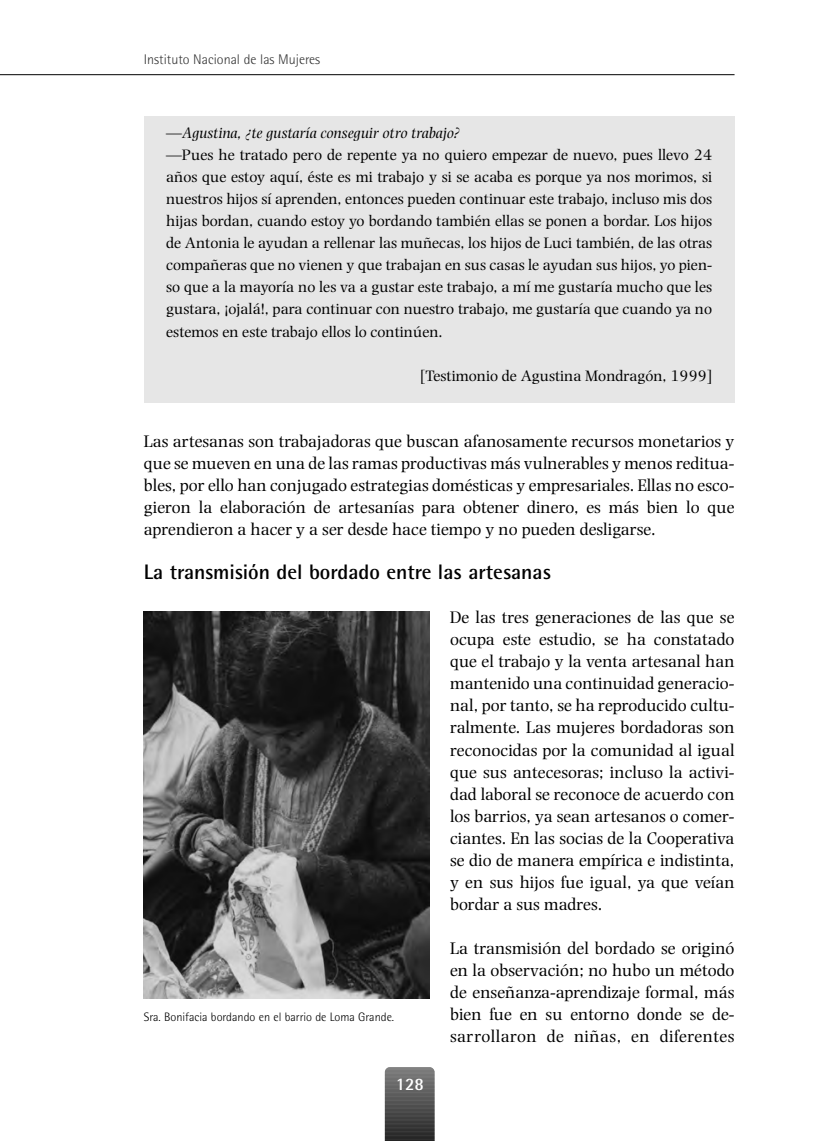
<style>
.page{position:relative;width:819px;height:1141px;background:#fff}
.page>*{position:absolute;margin:0;border:0;box-sizing:border-box;transform-origin:0 0}
.t1{font:700 21px "Rotis Semi Sans";color:#000}
.t2{font:17.5px/22.1px "Photina";color:#000;text-align:justify}
.t3{font:700 17.5px "Rotis Semi Sans";color:#fff}
.t4{font:15.75px/22.1px "Photina";color:#000}
.t5{font:300 14px "Rotis Semi Sans";color:#333}
.t6{font:300 12.25px "Rotis Semi Sans";color:#000}
.s1{font-style:italic}
</style>
<div class="page">
<div style="left:144px;top:116px;width:590px;height:287px;background:#e6e6e6"></div>
<hr style="left:385px;top:1140px;width:49px;height:1px;background:#232323">
<hr style="left:385px;top:1139px;width:49px;height:1px;background:#242424">
<hr style="left:385px;top:1138px;width:49px;height:1px;background:#252525">
<hr style="left:385px;top:1137px;width:49px;height:1px;background:#262626">
<hr style="left:385px;top:1136px;width:49px;height:1px;background:#282828">
<hr style="left:385px;top:1135px;width:49px;height:1px;background:#292929">
<hr style="left:385px;top:1134px;width:49px;height:1px;background:#2a2a2a">
<hr style="left:385px;top:1133px;width:49px;height:1px;background:#2b2b2b">
<hr style="left:385px;top:1132px;width:49px;height:1px;background:#2d2d2d">
<hr style="left:385px;top:1131px;width:49px;height:1px;background:#2e2e2e">
<hr style="left:385px;top:1130px;width:49px;height:1px;background:#2f2f2f">
<hr style="left:385px;top:1129px;width:49px;height:1px;background:#303030">
<hr style="left:385px;top:1128px;width:49px;height:1px;background:#323232">
<hr style="left:385px;top:1127px;width:49px;height:1px;background:#333">
<hr style="left:385px;top:1126px;width:49px;height:1px;background:#343434">
<hr style="left:385px;top:1125px;width:49px;height:1px;background:#353535">
<hr style="left:385px;top:1124px;width:49px;height:1px;background:#373737">
<hr style="left:385px;top:1123px;width:49px;height:1px;background:#383838">
<hr style="left:385px;top:1122px;width:49px;height:1px;background:#393939">
<hr style="left:385px;top:1121px;width:49px;height:1px;background:#3a3a3a">
<hr style="left:385px;top:1120px;width:49px;height:1px;background:#3c3c3c">
<hr style="left:385px;top:1119px;width:49px;height:1px;background:#3d3d3d">
<hr style="left:385px;top:1118px;width:49px;height:1px;background:#3e3e3e">
<hr style="left:385px;top:1117px;width:49px;height:1px;background:#3f3f3f">
<hr style="left:385px;top:1116px;width:49px;height:1px;background:#414141">
<hr style="left:385px;top:1115px;width:49px;height:1px;background:#424242">
<hr style="left:385px;top:1114px;width:49px;height:1px;background:#434343">
<hr style="left:385px;top:1113px;width:49px;height:1px;background:#444">
<hr style="left:385px;top:1112px;width:49px;height:1px;background:#464646">
<hr style="left:385px;top:1111px;width:49px;height:1px;background:#474747">
<hr style="left:385px;top:1110px;width:49px;height:1px;background:#484848">
<hr style="left:385px;top:1109px;width:49px;height:1px;background:#494949">
<hr style="left:385px;top:1108px;width:49px;height:1px;background:#4b4b4b">
<hr style="left:385px;top:1107px;width:49px;height:1px;background:#4c4c4c">
<hr style="left:385px;top:1106px;width:49px;height:1px;background:#4d4d4d">
<hr style="left:385px;top:1105px;width:49px;height:1px;background:#4e4e4e">
<hr style="left:385px;top:1104px;width:49px;height:1px;background:#505050">
<hr style="left:385px;top:1103px;width:49px;height:1px;background:#515151">
<hr style="left:385px;top:1102px;width:49px;height:1px;background:#525252">
<hr style="left:385px;top:1101px;width:49px;height:1px;background:#545454">
<hr style="left:385px;top:1100px;width:49px;height:1px;background:#555">
<hr style="left:385px;top:1099px;width:49px;height:1px;background:#565656">
<hr style="left:385px;top:1098px;width:49px;height:1px;background:#575757">
<hr style="left:385px;top:1097px;width:49px;height:1px;background:#595959">
<hr style="left:385px;top:1096px;width:49px;height:1px;background:#5a5a5a">
<hr style="left:385px;top:1095px;width:49px;height:1px;background:#5b5b5b">
<hr style="left:385px;top:1094px;width:49px;height:1px;background:#5c5c5c">
<hr style="left:385px;top:1093px;width:49px;height:1px;background:#5e5e5e">
<hr style="left:385px;top:1092px;width:49px;height:1px;background:#5f5f5f">
<hr style="left:385px;top:1091px;width:49px;height:1px;background:#606060">
<hr style="left:385px;top:1090px;width:49px;height:1px;background:#616161">
<hr style="left:385px;top:1089px;width:49px;height:1px;background:#636363">
<hr style="left:385px;top:1088px;width:49px;height:1px;background:#646464">
<hr style="left:385px;top:1087px;width:49px;height:1px;background:#656565">
<hr style="left:385px;top:1086px;width:49px;height:1px;background:#666">
<hr style="left:385px;top:1085px;width:49px;height:1px;background:#686868">
<hr style="left:385px;top:1084px;width:49px;height:1px;background:#696969">
<hr style="left:385px;top:1083px;width:49px;height:1px;background:#6a6a6a">
<hr style="left:385px;top:1082px;width:49px;height:1px;background:#6b6b6b">
<hr style="left:385px;top:1081px;width:49px;height:1px;background:#6d6d6d">
<hr style="left:385px;top:1080px;width:49px;height:1px;background:#6e6e6e">
<hr style="left:385px;top:1079px;width:49px;height:1px;background:#6f6f6f">
<hr style="left:385px;top:1078px;width:49px;height:1px;background:#707070">
<hr style="left:385px;top:1077px;width:49px;height:1px;background:#727272">
<hr style="left:385px;top:1076px;width:49px;height:1px;background:#737373">
<hr style="left:385px;top:1075px;width:49px;height:1px;background:#747474">
<hr style="left:385px;top:1074px;width:49px;height:1px;background:#757575">
<hr style="left:385px;top:1073px;width:49px;height:1px;background:#777">
<hr style="left:385px;top:1072px;width:49px;height:1px;background:#787878">
<hr style="left:385px;top:1071px;width:49px;height:1px;background:#797979">
<hr style="left:385px;top:1070px;width:49px;height:1px;background:#7a7a7a">
<hr style="left:385px;top:1069px;width:49px;height:1px;background:#7c7c7c">
<hr style="left:385px;top:1068px;width:49px;height:1px;background:#7d7d7d">
<hr style="left:385px;top:1067px;width:49px;height:1px;background:#7f7f7f">
<hr style="left:0;top:74px;width:734px;height:1px;background:#000">
<img style="left:144px;top:612px;width:285px;height:386px">
<p class="t5" style="left:144px;top:55px;width:178px">Instituto Nacional de las Mujeres</p>
<p class="t4" style="left:166px;top:123px;width:547px">—<span class="s1">Agustina, ¿te gustaría conseguir otro trabajo?<br></span>—Pues he tratado pero de repente ya no quiero empezar de nuevo, pues llevo 24 años que estoy aquí, éste es mi trabajo y si se acaba es porque ya nos morimos, si nuestros hijos sí aprenden, entonces pueden continuar este trabajo, incluso mis dos hijas bordan, cuando estoy yo bordando también ellas se ponen a bordar. Los hijos de Antonia le ayudan a rellenar las muñecas, los hijos de Luci también, de las otras compañeras que no vienen y que trabajan en sus casas le ayudan sus hijos, yo pien&shy;so que a la mayoría no les va a gustar este trabajo, a mí me gustaría mucho que les gustara, ¡ojalá!, para continuar con nuestro trabajo, me gustaría que cuando ya no estemos en este trabajo ellos lo continúen.</p>
<p class="t4" style="left:420px;top:366px;width:293px">[Testimonio de Agustina Mondragón, 1999]</p>
<p class="t2" style="left:144px;top:431px;width:592px">Las artesanas son trabajadoras que buscan afanosamente recursos monetarios y que se mueven en una de las ramas productivas más vulnerables y menos reditua&shy;bles, por ello han conjugado estrategias domésticas y empresariales. Ellas no esco&shy;gieron la elaboración de artesanías para obtener dinero, es más bien lo que aprendieron a hacer y a ser desde hace tiempo y no pueden desligarse.</p>
<p class="t1" style="left:144px;top:565px;width:409px">La transmisión del bordado entre las artesanas</p>
<p class="t2" style="left:450px;top:608px;width:286px">De las tres generaciones de las que se ocupa este estudio, se ha constatado que el trabajo y la venta artesanal han mantenido una continuidad generacio&shy;nal, por tanto, se ha reproducido cultu&shy;ralmente. Las mujeres bordadoras son reconocidas por la comunidad al igual que sus antecesoras; incluso la activi&shy;dad laboral se reconoce de acuerdo con los barrios, ya sean artesanos o comer&shy;ciantes. En las socias de la Cooperativa se dio de manera empírica e indistinta, y en sus hijos fue igual, ya que veían bordar a sus madres.</p>
<p class="t2" style="left:450px;top:938px;width:286px">La transmisión del bordado se originó en la observación; no hubo un método de enseñanza-aprendizaje formal, más bien fue en su entorno donde se de&shy;sarrollaron de niñas, en diferentes</p>
<p class="t6" style="left:144px;top:1013px;width:252px">Sra. Bonifacia bordando en el barrio de Loma Grande.</p>
<p class="t3" style="left:396px;top:1078px;width:30px">128</p>
</div>
